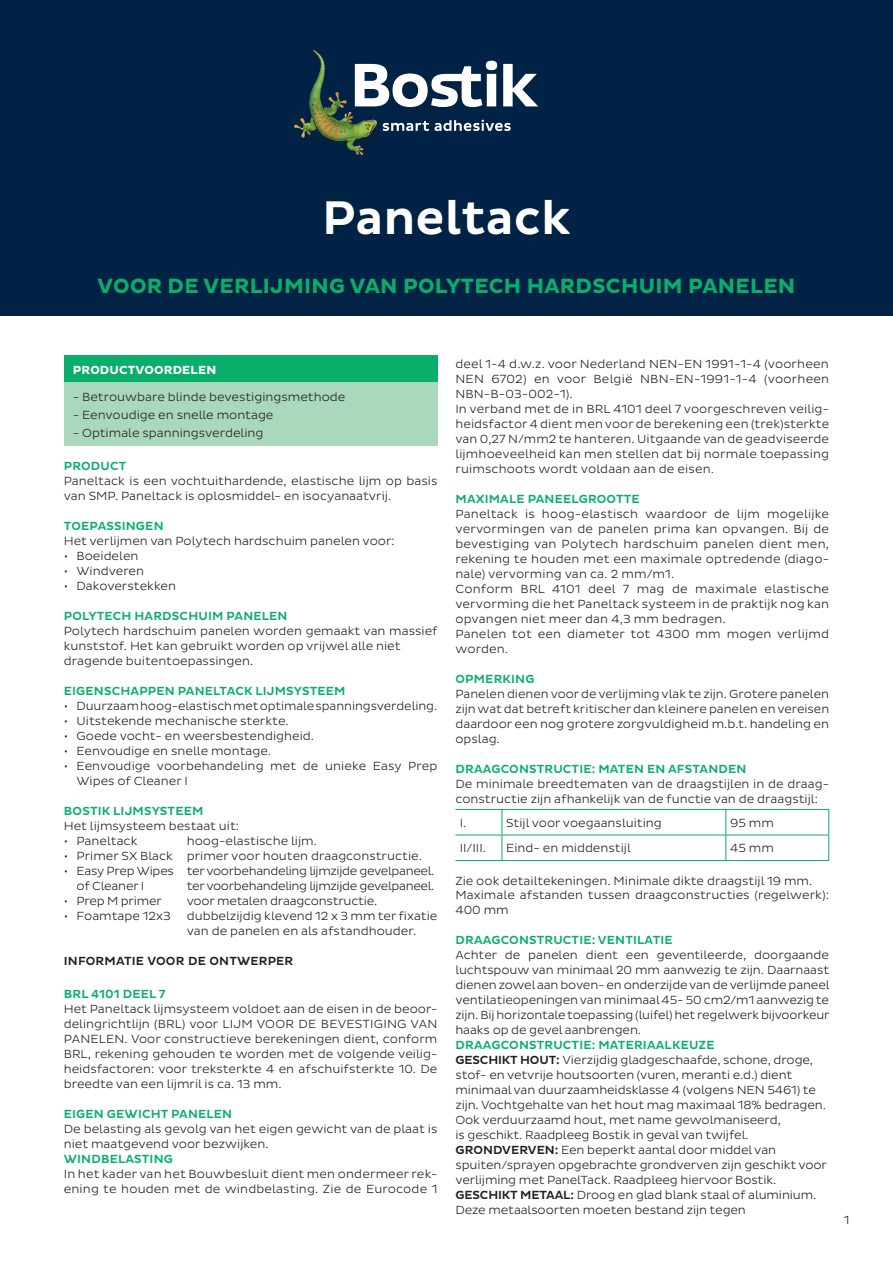
<style>
.page{position:relative;width:893px;height:1263px;background:#fff}
.page>*{position:absolute;margin:0;border:0;box-sizing:border-box;transform-origin:0 0}
.t1{font:500 48px "Bostik";color:#fff}
.t2{font:700 21px "Bostik";letter-spacing:.015em;color:#09ae6a}
.t3{font:300 12px/15px "Bostik";color:#231f20}
.t4{font:500 12px "Bostik";letter-spacing:.015em;color:#09ae6a}
.t5{font:300 12px/15px "Bostik";letter-spacing:-.03em;color:#231f20}
.t6{font:300 12px "Bostik";letter-spacing:-.02em;color:#231f20}
.t7{font:500 12px "Bostik";letter-spacing:.015em;color:#231f20}
.t8{font:700 12px "Bostik";letter-spacing:.015em;color:#fff}
.s1{font-weight:500;color:#09ae6a}
.s2{font-weight:500}
</style>
<div class="page">
<div style="left:0;top:0;width:893px;height:316px;background:#002245"></div>
<div style="left:64px;top:355px;width:373px;height:27px;background:#09ae6a"></div>
<div style="left:64px;top:382px;width:373px;height:64px;background:#a9d8bd"></div>
<hr style="left:455px;top:809px;width:47px;height:1px;background:#09ae6a">
<hr style="left:502px;top:809px;width:224px;height:1px;background:#09ae6a">
<hr style="left:726px;top:809px;width:103px;height:1px;background:#09ae6a">
<hr style="left:455px;top:835px;width:47px;height:1px;background:#09ae6a">
<hr style="left:502px;top:835px;width:224px;height:1px;background:#09ae6a">
<svg style="left:502px;top:810px;width:1px;height:50px"></svg>
<hr style="left:726px;top:835px;width:103px;height:1px;background:#09ae6a">
<svg style="left:725px;top:810px;width:1px;height:50px"></svg>
<svg style="left:828px;top:810px;width:1px;height:50px"></svg>
<hr style="left:455px;top:860px;width:47px;height:1px;background:#09ae6a">
<hr style="left:502px;top:860px;width:224px;height:1px;background:#09ae6a">
<hr style="left:726px;top:860px;width:103px;height:1px;background:#09ae6a">
<img style="left:295px;top:51px;width:82px;height:103px">
<svg style="left:383px;top:121px;width:46px;height:10px"></svg>
<svg style="left:435px;top:120px;width:76px;height:11px"></svg>
<svg style="left:355px;top:61px;width:183px;height:46px"></svg>
<h1 class="t1" style="left:322px;top:190px;width:250px">Paneltack</h1>
<h2 class="t2" style="left:98px;top:273px;width:699px">VOOR DE VERLIJMING VAN POLYTECH HARDSCHUIM PANELEN</h2>
<p class="t8" style="left:73px;top:363px;width:145px">PRODUCTVOORDELEN</p>
<p class="t3" style="left:73px;top:389px;width:274px">- Betrouwbare blinde bevestigingsmethode</p>
<p class="t3" style="left:73px;top:407px;width:202px">- Eenvoudige en snelle montage</p>
<p class="t3" style="left:73px;top:425px;width:192px">- Optimale spanningsverdeling</p>
<p class="t4" style="left:64px;top:459px;width:64px">PRODUCT</p>
<p class="t3" style="left:64px;top:473px;width:375px">Paneltack is een vochtuithardende, elastische lijm op basis van SMP. Paneltack is oplosmiddel- en isocyanaatvrij.</p>
<p class="t4" style="left:64px;top:519px;width:101px">TOEPASSINGEN</p>
<p class="t3" style="left:64px;top:533px;width:333px">Het verlijmen van Polytech hardschuim panelen voor:</p>
<p class="t3" style="left:64px;top:548px;width:76px">• Boeidelen</p>
<p class="t3" style="left:64px;top:563px;width:82px">• Windveren</p>
<p class="t3" style="left:64px;top:578px;width:114px">• Dakoverstekken</p>
<p class="t4" style="left:64px;top:609px;width:225px">POLYTECH HARDSCHUIM PANELEN</p>
<p class="t3" style="left:64px;top:623px;width:375px">Polytech hardschuim panelen worden gemaakt van massief kunststof. Het kan gebruikt worden op vrijwel alle niet dragende buitentoepassingen.</p>
<p class="t4" style="left:64px;top:684px;width:283px">EIGENSCHAPPEN PANELTACK LIJMSYSTEEM</p>
<p class="t3" style="left:64px;top:698px;width:375px">• Duurzaam hoog-elastisch met optimale spanningsverdeling.</p>
<p class="t3" style="left:64px;top:713px;width:226px">• Uitstekende mechanische sterkte.</p>
<p class="t3" style="left:64px;top:728px;width:252px">• Goede vocht- en weersbestendigheid.</p>
<p class="t3" style="left:64px;top:743px;width:209px">• Eenvoudige en snelle montage.</p>
<p class="t3" style="left:77px;top:758px;width:362px;text-indent:-13px">• Eenvoudige voorbehandeling met de unieke Easy Prep<br>Wipes of Cleaner I</p>
<p class="t4" style="left:64px;top:804px;width:141px">BOSTIK LIJMSYSTEEM</p>
<p class="t3" style="left:64px;top:818px;width:177px">Het lijmsysteem bestaat uit:</p>
<p class="t3" style="left:64px;top:833px;width:75px">• Paneltack</p>
<p class="t3" style="left:187px;top:833px;width:132px">hoog-elastische lijm.</p>
<p class="t3" style="left:64px;top:848px;width:360px">• Primer SX Black primer voor houten draagconstructie.</p>
<p class="t5" style="left:77px;top:863px;width:359px;text-indent:-13px">• Easy Prep Wipes ter voorbehandeling lijmzijde gevelpaneel. of Cleaner I</p>
<p class="t5" style="left:187px;top:878px;width:249px">ter voorbehandeling lijmzijde gevelpaneel.</p>
<p class="t6" style="left:64px;top:894px;width:100px">• Prep M primer</p>
<p class="t6" style="left:187px;top:894px;width:192px">voor metalen draagconstructie.</p>
<p class="t3" style="left:64px;top:908px;width:108px">• Foamtape 12x3</p>
<p class="t3" style="left:187px;top:908px;width:252px">dubbelzijdig klevend 12 x 3 mm ter fixatie van de panelen en als afstandhouder.</p>
<p class="t7" style="left:64px;top:954px;width:231px">INFORMATIE VOOR DE ONTWERPER</p>
<p class="t4" style="left:64px;top:987px;width:103px">BRL 4101 DEEL 7</p>
<p class="t3" style="left:64px;top:1001px;width:375px;text-align:justify">Het Paneltack lijmsysteem voldoet aan de eisen in de beoor&shy;delingrichtlijn (BRL) voor LIJM VOOR DE BEVESTIGING VAN PANELEN. Voor constructieve berekeningen dient, conform BRL, rekening gehouden te worden met de volgende veilig&shy;heidsfactoren: voor treksterkte 4 en afschuifsterkte 10. De breedte van een lijmril is ca. 13 mm.</p>
<p class="t4" style="left:64px;top:1107px;width:170px">EIGEN GEWICHT PANELEN</p>
<p class="t3" style="left:64px;top:1121px;width:375px">De belasting als gevolg van het eigen gewicht van de plaat is niet maatgevend voor bezwijken.</p>
<p class="t4" style="left:64px;top:1152px;width:111px">WINDBELASTING</p>
<p class="t3" style="left:64px;top:1166px;width:375px">In het kader van het Bouwbesluit dient men ondermeer rek&shy;ening te houden met de windbelasting. Zie de Eurocode 1</p>
<p class="t3" style="left:455px;top:357px;width:375px">deel 1-4 d.w.z. voor Nederland NEN-EN 1991-1-4 (voorheen NEN 6702) en voor België NBN-EN-1991-1-4 (voorheen NBN-B-03-002-1).<br>In verband met de in BRL 4101 deel 7 voorgeschreven veilig&shy;heidsfactor 4 dient men voor de berekening een (trek)sterkte van 0,27 N/mm2 te hanteren. Uitgaande van de geadviseerde lijmhoeveelheid kan men stellen dat bij normale toepassing ruimschoots wordt voldaan aan de eisen.</p>
<p class="t4" style="left:455px;top:492px;width:186px">MAXIMALE PANEELGROOTTE</p>
<p class="t3" style="left:455px;top:507px;width:375px">Paneltack is hoog-elastisch waardoor de lijm mogelijke vervormingen van de panelen prima kan opvangen. Bij de bevestiging van Polytech hardschuim panelen dient men, rekening te houden met een maximale optredende (diago&shy;nale) vervorming van ca. 2 mm/m1.<br>Conform BRL 4101 deel 7 mag de maximale elastische vervorming die het Paneltack systeem in de praktijk nog kan opvangen niet meer dan 4,3 mm bedragen.<br>Panelen tot een diameter tot 4300 mm mogen verlijmd worden.</p>
<p class="t4" style="left:455px;top:672px;width:80px">OPMERKING</p>
<p class="t3" style="left:455px;top:687px;width:375px;text-align:justify">Panelen dienen voor de verlijming vlak te zijn. Grotere panelen zijn wat dat betreft kritischer dan kleinere panelen en vereisen daardoor een nog grotere zorgvuldigheid m.b.t. handeling en opslag.</p>
<p class="t4" style="left:455px;top:762px;width:292px">DRAAGCONSTRUCTIE: MATEN EN AFSTANDEN</p>
<p class="t3" style="left:455px;top:777px;width:375px">De minimale breedtematen van de draagstijlen in de draag&shy;constructie zijn afhankelijk van de functie van de draagstijl:</p>
<p class="t3" style="left:460px;top:815px;width:8px">I.</p>
<p class="t3" style="left:506px;top:815px;width:157px">Stijl voor voegaansluiting</p>
<p class="t3" style="left:730px;top:815px;width:45px">95 mm</p>
<p class="t3" style="left:460px;top:841px;width:28px">II/III.</p>
<p class="t3" style="left:506px;top:841px;width:126px">Eind- en middenstijl</p>
<p class="t3" style="left:730px;top:841px;width:45px">45 mm</p>
<p class="t3" style="left:455px;top:874px;width:375px;line-height:14.4px">Zie ook detailtekeningen. Minimale dikte draagstijl 19 mm.<br>Maximale afstanden tussen draagconstructies (regelwerk):<br>400 mm</p>
<p class="t4" style="left:455px;top:933px;width:219px">DRAAGCONSTRUCTIE: VENTILATIE</p>
<p class="t3" style="left:455px;top:947px;width:376px;text-align:justify">Achter de panelen dient een geventileerde, doorgaande luchtspouw van minimaal 20 mm aanwezig te zijn. Daarnaast dienen zowel aan boven- en onderzijde van de verlijmde paneel ventilatieopeningen van minimaal 45- 50 cm2/m1 aanwezig te zijn. Bij horizontale toepassing (luifel) het regelwerk bijvoorkeur haaks op de gevel aanbrengen.</p>
<p class="t3" style="left:455px;top:1037px;width:373px"><span class="s1">DRAAGCONSTRUCTIE: MATERIAALKEUZE<br></span><span class="s2">GESCHIKT HOUT:</span> Vierzijdig gladgeschaafde, schone, droge, stof- en vetvrije houtsoorten (vuren, meranti e.d.) dient minimaal van duurzaamheidsklasse 4 (volgens NEN 5461) te zijn. Vochtgehalte van het hout mag maximaal 18% bedragen.<br>Ook verduurzaamd hout, met name gewolmaniseerd,<br>is geschikt. Raadpleeg Bostik in geval van twijfel.<br><span class="s2">GRONDVERVEN:</span> Een beperkt aantal door middel van spuiten/sprayen opgebrachte grondverven zijn geschikt voor verlijming met PanelTack. Raadpleeg hiervoor Bostik.<br><span class="s2">GESCHIKT METAAL:</span> Droog en glad blank staal of aluminium.<br>Deze metaalsoorten moeten bestand zijn tegen</p>
<p class="t3" style="left:844px;top:1213px;width:7px">1</p>
</div>
